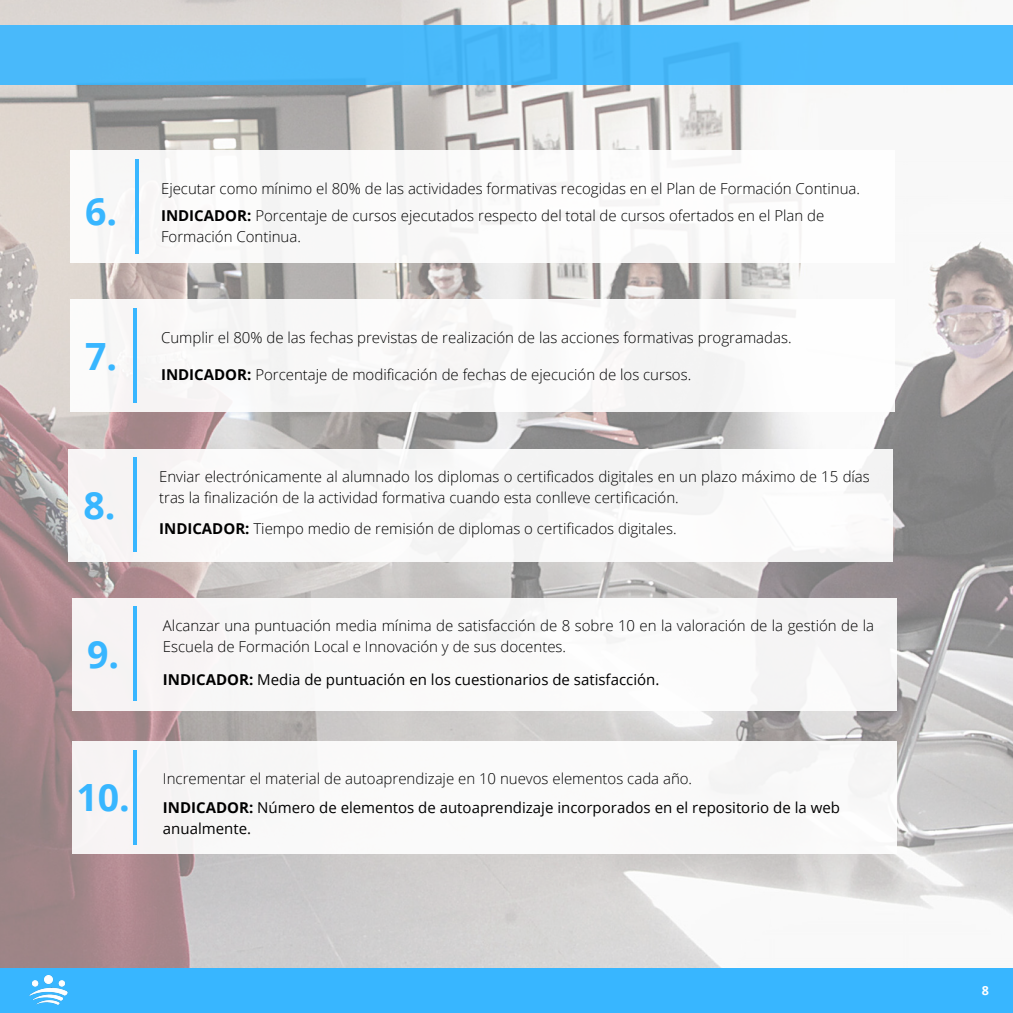
<style>
.page{position:relative;width:1013px;height:1013px;background:#fff}
.page>*{position:absolute;margin:0;border:0;box-sizing:border-box;transform-origin:0 0}
.t1{font:700 37.5px "Open Sans";color:#38b6ff}
.t2{font:300 15px/20.6px "Open Sans";color:#000}
.t3{font:15px/20.6px "Open Sans";color:#000}
.t4{font:700 12.5px "Open Sans";color:#fff}
.s1{font-weight:700}
</style>
<div class="page">
<img style="left:0;top:0;width:1012px;height:968px">
<div style="left:0;top:968px;width:1012px;height:44px;background:#38b6ff"></div>
<img style="left:29px;top:975px;width:39px;height:30px">
<div style="left:0;top:25px;width:1012px;height:59px;background:#49bafb"></div>
<div style="left:70px;top:150px;width:824px;height:112px;background:#fff"></div>
<div style="left:70px;top:300px;width:824px;height:112px;background:#f8f8f8"></div>
<div style="left:68px;top:449px;width:824px;height:112px;background:#fff"></div>
<div style="left:72px;top:598px;width:824px;height:112px;background:#fff"></div>
<hr style="left:135px;top:159px;width:3px;height:95px;background:#38b6ff">
<hr style="left:133px;top:308px;width:3px;height:95px;background:#38b6ff">
<hr style="left:133px;top:457px;width:4px;height:95px;background:#38b6ff">
<hr style="left:133px;top:606px;width:3px;height:95px;background:#38b6ff">
<div style="left:72px;top:741px;width:824px;height:112px;background:#fff"></div>
<hr style="left:133px;top:750px;width:3px;height:94px;background:#38b6ff">
<p class="t1" style="left:85px;top:185px;width:34px">6.</p>
<p class="t2" style="left:161px;top:178px;width:700px">Ejecutar como mínimo el 80% de las actividades formativas recogidas en el Plan de Formación Continua.</p>
<p class="t2" style="left:161px;top:205px;width:665px"><span class="s1">INDICADOR:</span> Porcentaje de cursos ejecutados respecto del total de cursos ofertados en el Plan de<br>Formación Continua.</p>
<p class="t1" style="left:85px;top:330px;width:34px">7.</p>
<p class="t2" style="left:161px;top:327px;width:632px">Cumplir el 80% de las fechas previstas de realización de las acciones formativas programadas.</p>
<p class="t2" style="left:161px;top:363px;width:531px"><span class="s1">INDICADOR:</span> Porcentaje de modificación de fechas de ejecución de los cursos.</p>
<p class="t1" style="left:83px;top:479px;width:34px">8.</p>
<p class="t1" style="left:87px;top:628px;width:34px">9.</p>
<p class="t2" style="left:159px;top:466px;width:712px">Enviar electrónicamente al alumnado los diplomas o certificados digitales en un plazo máximo de 15 días tras la finalización de la actividad formativa cuando esta conlleve certificación.</p>
<p class="t2" style="left:159px;top:518px;width:519px"><span class="s1">INDICADOR:</span> Tiempo medio de remisión de diplomas o certificados digitales.</p>
<p class="t2" style="left:163px;top:615px;width:712px">Alcanzar una puntuación media mínima de satisfacción de 8 sobre 10 en la valoración de la gestión de la<br>Escuela de Formación Local e Innovación y de sus docentes.</p>
<p class="t3" style="left:163px;top:669px;width:498px"><span class="s1">INDICADOR:</span> Media de puntuación en los cuestionarios de satisfacción.</p>
<p class="t1" style="left:76px;top:771px;width:55px">10.</p>
<p class="t2" style="left:163px;top:767px;width:531px">Incrementar el material de autoaprendizaje en 10 nuevos elementos cada año.</p>
<p class="t3" style="left:163px;top:796px;width:678px"><span class="s1">INDICADOR:</span> Número de elementos de autoaprendizaje incorporados en el repositorio de la web anualmente.</p>
<p class="t4" style="left:981px;top:981px;width:9px">8</p>
</div>
